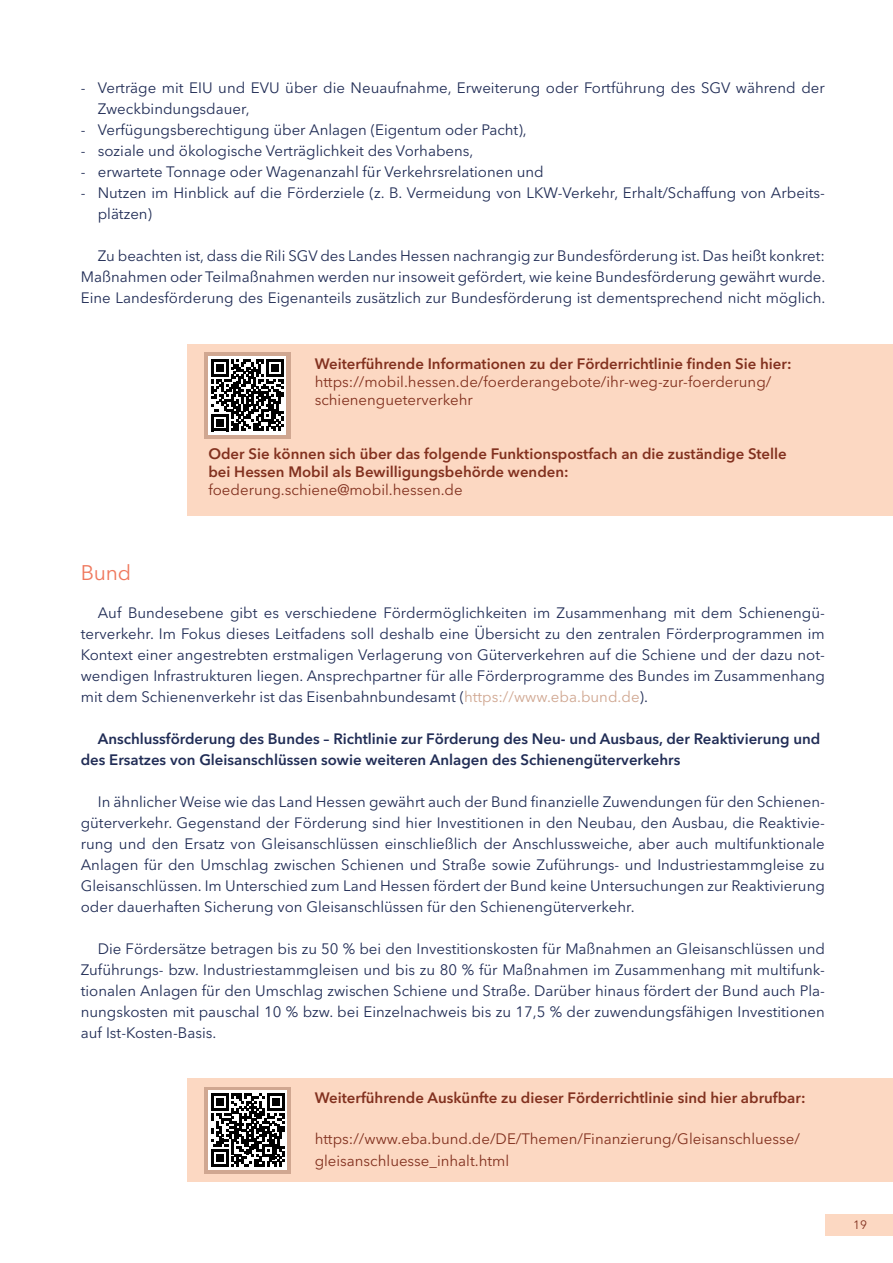
<style>
.page{position:relative;width:893px;height:1263px;background:#fff}
.page>*{position:absolute;margin:0;border:0;box-sizing:border-box;transform-origin:0 0}
.t1{font:21px "Avenir Next LT Pro";color:#ef785d}
.t2{font:15px/21px "Avenir Next LT Pro";color:#212d56;text-align:justify}
.t3{font:600 15px/18px "Avenir Next LT Pro";color:#82311f}
.t4{font:15px/18px "Avenir Next LT Pro";color:#82311f}
.t5{font:600 15px/21px "Avenir Next LT Pro";color:#212d56}
.t6{font:12px "Avenir Next LT Pro";color:#82311f}
.s1{color:#d0a791}
</style>
<div class="page">
<div style="left:825px;top:1214px;width:68px;height:21px;background:#fcd8c2"></div>
<div style="left:187px;top:344px;width:706px;height:171px;background:#fcd8c2"></div>
<div style="left:204px;top:352px;width:87px;height:87px;background:#d0a791"></div>
<div style="left:208px;top:356px;width:78px;height:79px;background:#fff"></div>
<svg style="left:211px;top:359px;width:72px;height:72px"></svg>
<div style="left:187px;top:1078px;width:706px;height:104px;background:#fcd8c2"></div>
<div style="left:204px;top:1087px;width:87px;height:87px;background:#d0a791"></div>
<div style="left:208px;top:1091px;width:79px;height:79px;background:#fff"></div>
<svg style="left:211px;top:1093px;width:74px;height:74px"></svg>
<p class="t2" style="left:98px;top:77px;width:729px;text-indent:-17px">- Verträge mit EIU und EVU über die Neuaufnahme, Erweiterung oder Fortführung des SGV während der<br>Zweckbindungsdauer,</p>
<p class="t2" style="left:81px;top:119px;width:447px">- Verfügungsberechtigung über Anlagen (Eigentum oder Pacht),</p>
<p class="t2" style="left:81px;top:140px;width:394px">- soziale und ökologische Verträglichkeit des Vorhabens,</p>
<p class="t2" style="left:81px;top:161px;width:464px">- erwartete Tonnage oder Wagenanzahl für Verkehrsrelationen und</p>
<p class="t2" style="left:98px;top:182px;width:729px;text-indent:-17px">- Nutzen im Hinblick auf die Förderziele (z. B. Vermeidung von LKW-Verkehr, Erhalt/Schaffung von Arbeits&shy;plätzen)</p>
<p class="t2" style="left:81px;top:245px;width:746px;text-indent:17px">Zu beachten ist, dass die Rili SGV des Landes Hessen nachrangig zur Bundesförderung ist. Das heißt konkret:<br>Maßnahmen oder Teilmaßnahmen werden nur insoweit gefördert, wie keine Bundesförderung gewährt wurde.<br>Eine Landesförderung des Eigenanteils zusätzlich zur Bundesförderung ist dementsprechend nicht möglich.</p>
<p class="t3" style="left:315px;top:354px;width:478px">Weiterführende Informationen zu der Förderrichtlinie finden Sie hier:</p>
<p class="t4" style="left:315px;top:372px;width:458px">https://mobil.hessen.de/foerderangebote/ihr-weg-zur-foerderung/ schienengueterverkehr</p>
<p class="t3" style="left:208px;top:444px;width:580px">Oder Sie können sich über das folgende Funktionspostfach an die zuständige Stelle bei Hessen Mobil als Bewilligungsbehörde wenden:</p>
<p class="t4" style="left:208px;top:480px;width:256px">foederung.schiene@mobil.hessen.de</p>
<h1 class="t1" style="left:81px;top:560px;width:52px">Bund</h1>
<p class="t2" style="left:81px;top:602px;width:746px;text-indent:17px">Auf Bundesebene gibt es verschiedene Fördermöglichkeiten im Zusammenhang mit dem Schienengü&shy;terverkehr. Im Fokus dieses Leitfadens soll deshalb eine Übersicht zu den zentralen Förderprogrammen im Kontext einer angestrebten erstmaligen Verlagerung von Güterverkehren auf die Schiene und der dazu not&shy;wendigen Infrastrukturen liegen. Ansprechpartner für alle Förderprogramme des Bundes im Zusammenhang mit dem Schienenverkehr ist das Eisenbahnbundesamt (<span class="s1">https://www.eba.bund.de</span>).</p>
<p class="t5" style="left:81px;top:728px;width:741px;text-indent:17px">Anschlussförderung des Bundes – Richtlinie zur Förderung des Neu- und Ausbaus, der Reaktivierung und des Ersatzes von Gleisanschlüssen sowie weiteren Anlagen des Schienengüterverkehrs</p>
<p class="t2" style="left:81px;top:791px;width:746px;text-indent:17px">In ähnlicher Weise wie das Land Hessen gewährt auch der Bund finanzielle Zuwendungen für den Schienen&shy;güterverkehr. Gegenstand der Förderung sind hier Investitionen in den Neubau, den Ausbau, die Reaktivie&shy;rung und den Ersatz von Gleisanschlüssen einschließlich der Anschlussweiche, aber auch multifunktionale Anlagen für den Umschlag zwischen Schienen und Straße sowie Zuführungs- und Industriestammgleise zu Gleisanschlüssen. Im Unterschied zum Land Hessen fördert der Bund keine Untersuchungen zur Reaktivierung oder dauerhaften Sicherung von Gleisanschlüssen für den Schienengüterverkehr.</p>
<p class="t2" style="left:81px;top:938px;width:746px;text-indent:17px">Die Fördersätze betragen bis zu 50 % bei den Investitionskosten für Maßnahmen an Gleisanschlüssen und Zuführungs- bzw. Industriestammgleisen und bis zu 80 % für Maßnahmen im Zusammenhang mit multifunk&shy;tionalen Anlagen für den Umschlag zwischen Schiene und Straße. Darüber hinaus fördert der Bund auch Pla&shy;nungskosten mit pauschal 10 % bzw. bei Einzelnachweis bis zu 17,5 % der zuwendungsfähigen Investitionen auf Ist-Kosten-Basis.</p>
<p class="t3" style="left:315px;top:1089px;width:492px">Weiterführende Auskünfte zu dieser Förderrichtlinie sind hier abrufbar:</p>
<p class="t4" style="left:315px;top:1127px;width:487px;line-height:22.5px">https://www.eba.bund.de/DE/Themen/Finanzierung/Gleisanschluesse/ gleisanschluesse_inhalt.html</p>
<p class="t6" style="left:853px;top:1217px;width:15px">19</p>
</div>
